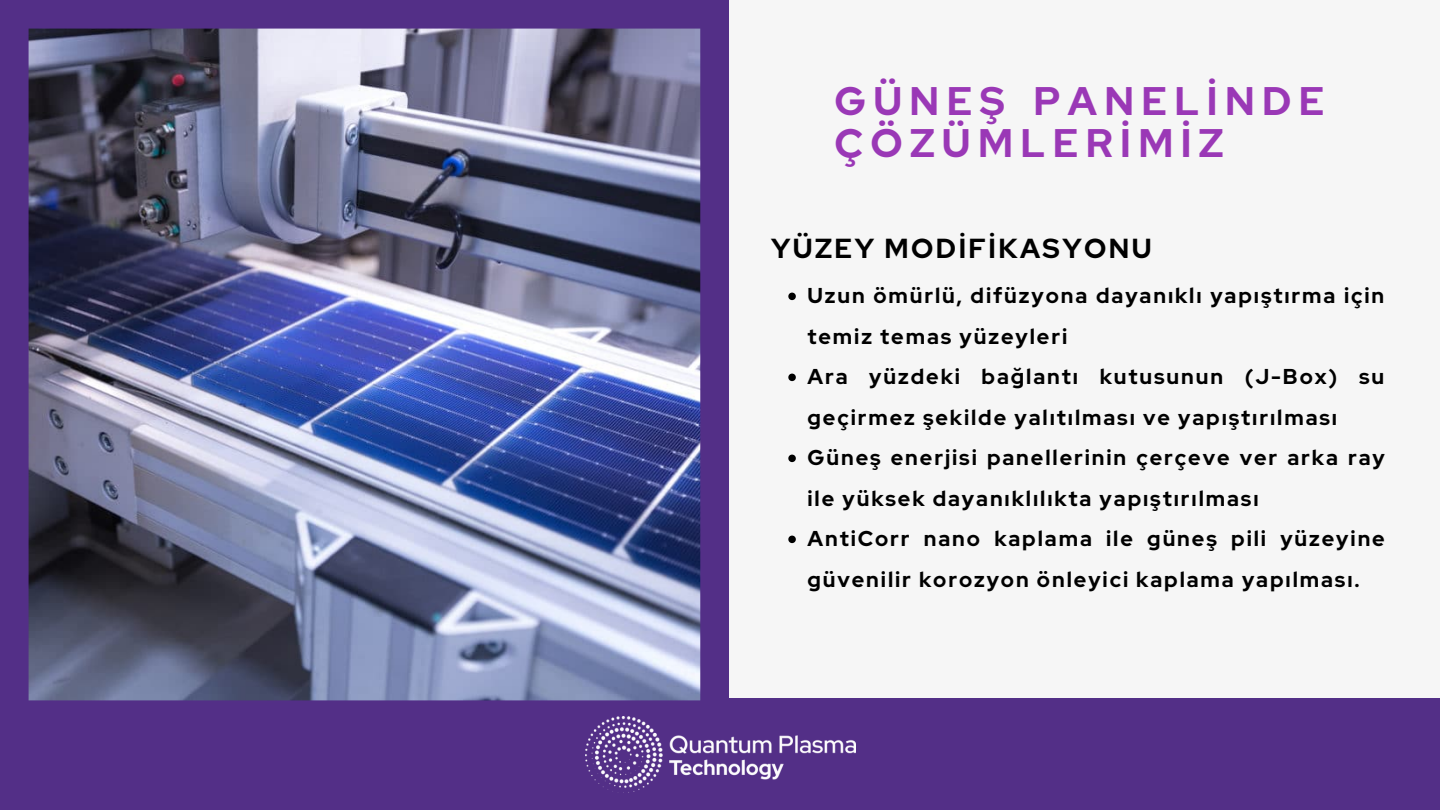
<style>
.page{position:relative;width:1440px;height:810px;background:#f6f6f6}
.page>*{position:absolute;margin:0;border:0;box-sizing:border-box;transform-origin:0 0}
.t1{font:700 39.7px/41.7px "Red Hat Display";letter-spacing:.185em;color:#9a38b6}
.t2{font:700 27.4px "Red Hat Display";letter-spacing:.09em;color:#000}
.t3{font:700 21.4px/40.5px "Red Hat Display";letter-spacing:.09em;color:#000}
</style>
<div class="page">
<div style="left:1px;top:698px;width:1439px;height:112px;background:#532f87"></div>
<img style="left:0;top:0;width:729px;height:729px">
<img style="left:585px;top:716px;width:270px;height:77px">
<svg style="left:788px;top:293px;width:8px;height:7px"></svg>
<svg style="left:788px;top:374px;width:8px;height:7px"></svg>
<svg style="left:788px;top:455px;width:8px;height:7px"></svg>
<svg style="left:788px;top:536px;width:8px;height:7px"></svg>
<h1 class="t1" style="left:835px;top:80px;width:491px">GÜNEŞ PANELİNDE<br>ÇÖZÜMLERİMİZ</h1>
<p class="t2" style="left:771px;top:230px;width:382px">YÜZEY MODİFİKASYONU</p>
<p class="t3" style="left:808px;top:275px;width:579px">Uzun ömürlü, difüzyona dayanıklı yapıştırma için temiz temas yüzeyleri<br>Ara yüzdeki bağlantı kutusunun (J-Box) su geçirmez şekilde yalıtılması ve yapıştırılması Güneş enerjisi panellerinin çerçeve ver arka ray ile yüksek dayanıklılıkta yapıştırılması<br>AntiCorr nano kaplama ile güneş pili yüzeyine güvenilir korozyon önleyici kaplama yapılması.</p>
</div>
